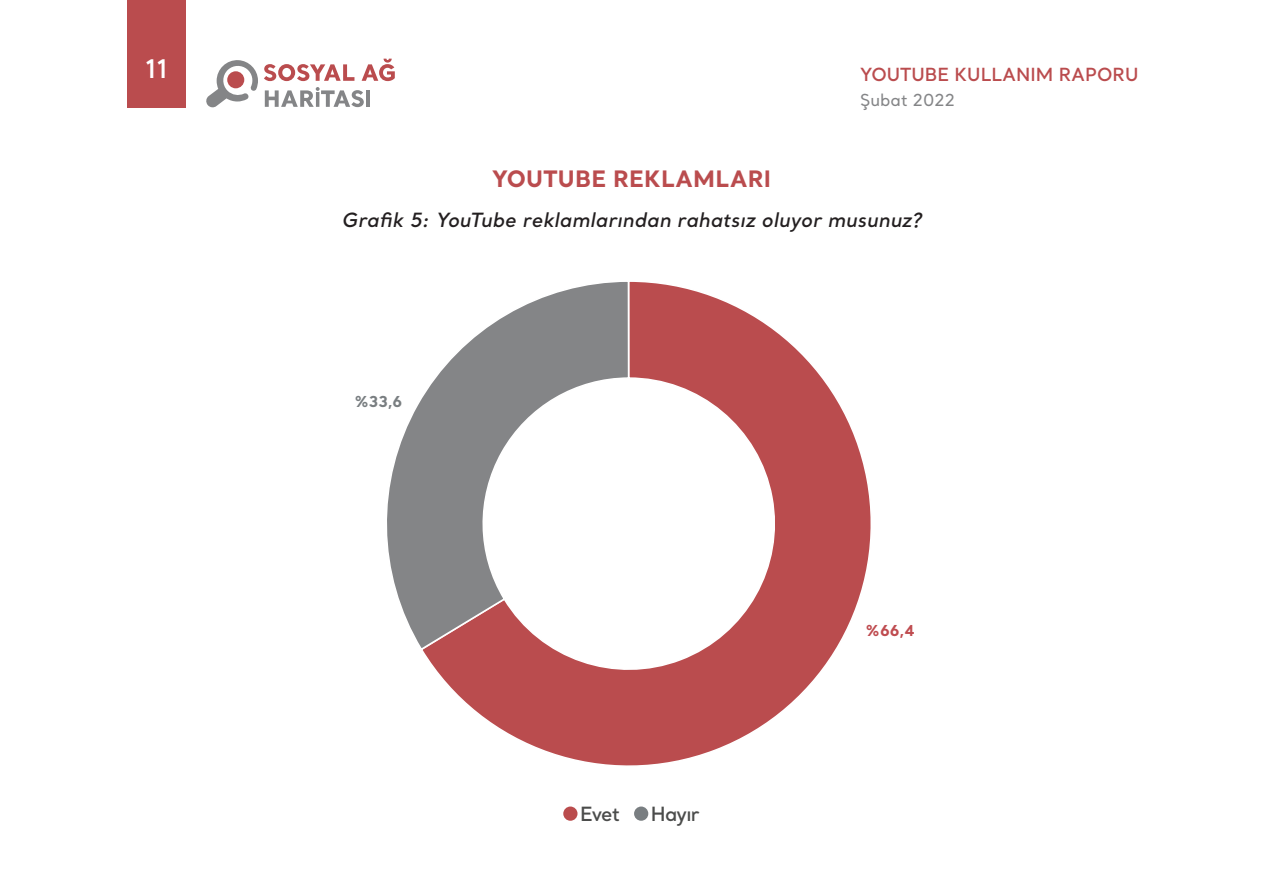
<style>
.page{position:relative;width:1263px;height:893px;background:#fff}
.page>*{position:absolute;margin:0;border:0;box-sizing:border-box;transform-origin:0 0}
.t1{font:600 25.5px "Santral";color:#fff}
.ANA_METIN{font:700 22.5px "Santral";letter-spacing:.01em;color:#ba4c4e}
.ANA_METIN-2{font:italic 600 19.5px "Santral";letter-spacing:.005em;color:#231f20}
.t2{font:600 19.5px "Santral";letter-spacing:-.04em;color:#4b4c4b}
.t3{font:600 18px "Santral";color:#ba4c4e}
.t4{font:500 16.5px "Santral";color:#848587}
.t5{font:700 15px "Santral";color:#bf4c50}
.t6{font:700 15px "Santral";color:#797e81}
</style>
<div class="page">
<svg style="left:206px;top:60px;width:52px;height:48px"></svg>
<svg style="left:264px;top:64px;width:90px;height:17px"></svg>
<svg style="left:362px;top:59px;width:33px;height:22px"></svg>
<svg style="left:265px;top:87px;width:99px;height:20px"></svg>
<hr style="left:366px;top:90px;width:4px;height:17px;background:#848587">
<div style="left:128px;top:0;width:58px;height:107px;background:#ba4c4e"></div>
<svg style="left:423px;top:281px;width:448px;height:485px"></svg>
<svg style="left:387px;top:281px;width:243px;height:370px"></svg>
<div style="left:563px;top:806px;width:14px;height:15px;background:#ba4c4d;border-radius:50%"></div>
<div style="left:634px;top:806px;width:14px;height:15px;background:#797e81;border-radius:50%"></div>
<h1 class="t1" style="left:145px;top:52px;width:24px">11</h1>
<p class="t3" style="left:860px;top:62px;width:280px">YOUTUBE KULLANIM RAPORU</p>
<p class="t4" style="left:860px;top:90px;width:97px">Şubat 2022</p>
<p class="ANA_METIN" style="left:492px;top:164px;width:280px">YOUTUBE REKLAMLARI</p>
<p class="ANA_METIN-2" style="left:342px;top:207px;width:581px">Grafik 5: YouTube reklamlarından rahatsız oluyor musunuz?</p>
<p class="t6" style="left:354px;top:391px;width:50px">%33,6</p>
<p class="t2" style="left:580px;top:801px;width:41px">Evet</p>
<p class="t2" style="left:651px;top:801px;width:50px">Hayır</p>
<p class="t5" style="left:865px;top:620px;width:50px">%66,4</p>
</div>
